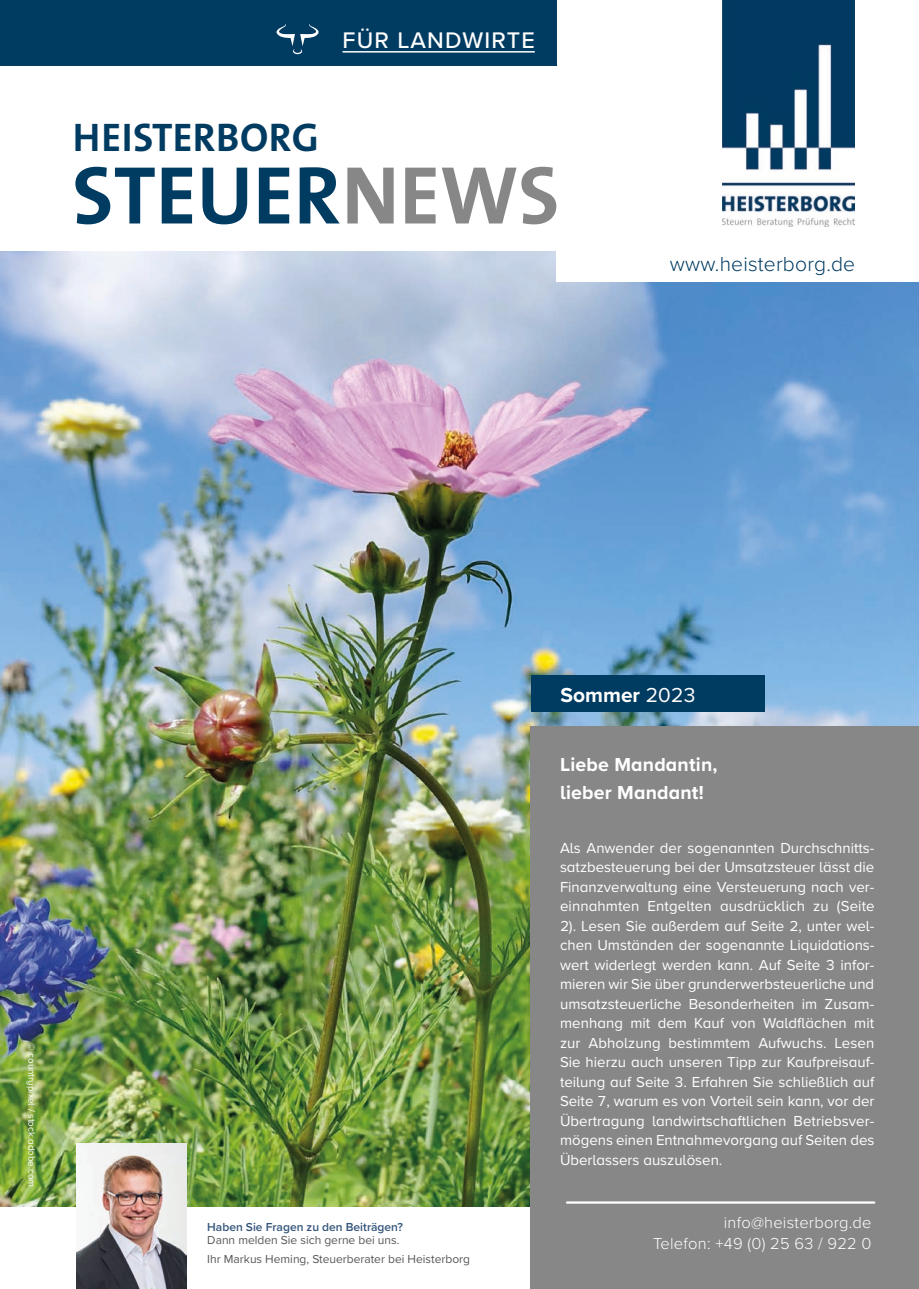
<style>
.page{position:relative;width:919px;height:1289px;background:#fff}
.page>*{position:absolute;margin:0;border:0;box-sizing:border-box;transform-origin:0 0}
.t1{font:700 40.2px "The Sans B7";letter-spacing:.01em;color:#003b62}
.Regular_14pt{font:500 23.4px "Proxima Nova";letter-spacing:.05em;color:#fff}
.Regular_14pt-2{font:300 21px "Proxima Nova";letter-spacing:.01em;color:#003b62}
.t2{font:700 21px "Proxima Nova A";color:#fff}
.t3{font:700 19.5px/28.2px "Proxima Nova A";letter-spacing:.01em;color:#fff}
.Light_12pt{font:300 16.5px "Proxima Nova";letter-spacing:.015em;color:#fff}
.t4{font:15px/19.5px "Proxima Nova A";color:#fff;text-align:justify}
.FT_Inhalt{font:12px "Proxima Nova";color:#575756}
.FT_Inhalt-2{font:600 12px "Proxima Nova";color:#34557b}
.t5{font:9.75px "Proxima Nova A";color:#fff}
.s1{font-family:"The Sans B5 Plain";font-weight:400;color:#878787}
.s2{font-family:"The Sans B5 Plain";font-weight:400}
.s3{font-weight:400}
</style>
<div class="page">
<img style="left:0;top:251px;width:918px;height:955px">
<div style="left:530px;top:726px;width:388px;height:562px;background:#878787"></div>
<div style="left:530px;top:675px;width:234px;height:37px;background:#003b62"></div>
<img style="left:723px;top:0;width:131px;height:226px">
<div style="left:556px;top:247px;width:362px;height:34px;background:#fff"></div>
<img style="left:77px;top:1143px;width:110px;height:145px">
<hr style="left:567px;top:1201px;width:307px;height:2px;background:#fff">
<div style="left:0;top:0;width:556px;height:65px;background:#003b62"></div>
<svg style="left:347px;top:167px;width:209px;height:57px"></svg>
<svg style="left:75px;top:167px;width:264px;height:57px"></svg>
<svg style="left:276px;top:24px;width:43px;height:30px"></svg>
<hr style="left:342px;top:51px;width:192px;height:2px;background:#fff">
<p class="Regular_14pt" style="left:342px;top:23px;width:194px">FÜR LANDWIRTE</p>
<p class="t1" style="left:73px;top:115px;width:510px">HEISTERBORG <span class="s1">UND</span> <span class="s2">PARTNER</span></p>
<p class="Regular_14pt-2" style="left:670px;top:248px;width:187px">www.heisterborg.de</p>
<p class="t5" style="left:39px;top:1042px;width:146px;rotate:90deg">© countrypixel / stock.adobe.com</p>
<p class="FT_Inhalt-2" style="left:207px;top:1217px;width:197px">Haben Sie Fragen zu den Beiträgen?</p>
<p class="FT_Inhalt" style="left:207px;top:1230px;width:194px">Dann melden Sie sich gerne bei uns.</p>
<p class="FT_Inhalt" style="left:207px;top:1249px;width:264px">Ihr Markus Heming, Steuerberater bei Heisterborg</p>
<p class="t2" style="left:560px;top:679px;width:137px">Sommer <span class="s3">2023</span></p>
<p class="t3" style="left:560px;top:750px;width:159px">Liebe Mandantin, lieber Mandant!</p>
<p class="t4" style="left:560px;top:837px;width:316px">Als Anwender der sogenannten Durchschnitts&shy;satzbesteuerung bei der Umsatzsteuer lässt die Finanzverwaltung eine Versteuerung nach ver&shy;einnahmten Entgelten ausdrücklich zu (Seite 2). Lesen Sie außerdem auf Seite 2, unter wel&shy;chen Umständen der sogenannte Liquidations&shy;wert widerlegt werden kann. Auf Seite 3 infor&shy;mieren wir Sie über grunderwerbsteuerliche und umsatzsteuerliche Besonderheiten im Zusam&shy;menhang mit dem Kauf von Waldflächen mit zur Abholzung bestimmtem Aufwuchs. Lesen Sie hierzu auch unseren Tipp zur Kaufpreisauf&shy;teilung auf Seite 3. Erfahren Sie schließlich auf Seite 7, warum es von Vorteil sein kann, vor der Übertragung landwirtschaftlichen Betriebsver&shy;mögens einen Entnahmevorgang auf Seiten des Überlassers auszulösen.</p>
<p class="Light_12pt" style="left:723px;top:1209px;width:149px">info@heisterborg.de</p>
<p class="Light_12pt" style="left:653px;top:1231px;width:220px">Telefon: +49 (0) 25 63 / 922 0</p>
</div>
